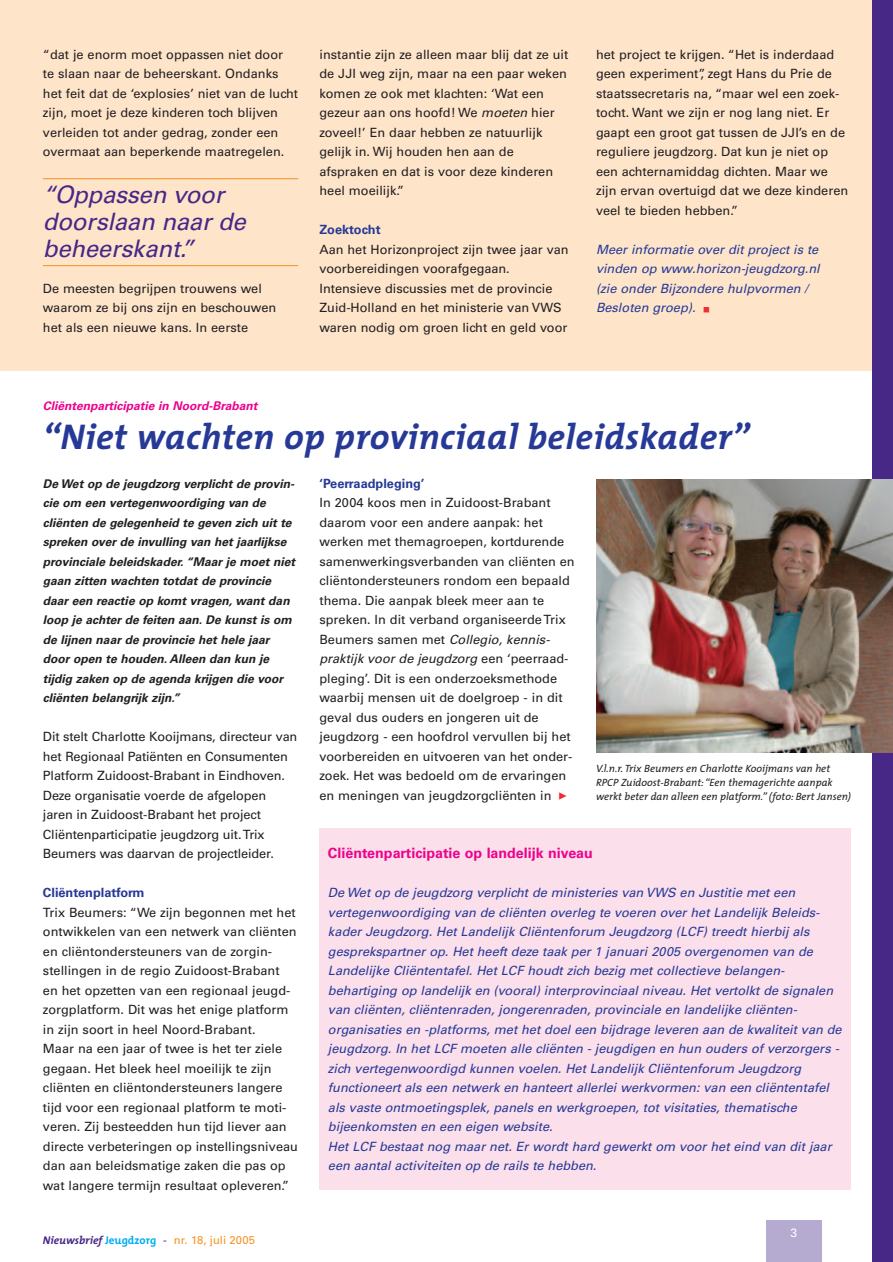
<style>
.page{position:relative;width:893px;height:1262px;background:#fff}
.page>*{position:absolute;margin:0;border:0;box-sizing:border-box;transform-origin:0 0}
.t1{font:italic 700 36px "The Mix";letter-spacing:.01em;color:#263996}
.t2{font:italic 24px/27px "Univers";letter-spacing:-.01em;color:#472887}
.t3{font:700 14.25px "Univers";color:#ed028c}
.t4{font:12.75px/19.5px "Univers";color:#231f20}
.t5{font:italic 12.75px/19.5px "Univers";color:#263996}
.t6{font:700 12.75px "Univers";color:#263996}
.t7{font:italic 700 12px/19.5px "Univers";color:#231f20}
.t8{font:italic 700 12px "Univers";color:#ed028c}
.t9{font:12px "Univers";color:#fff}
.t10{font:11.25px "Univers";color:#f6911e}
.t11{font:italic 10.5px/14.2px "The Mix";color:#231f20}
.s1{font-style:italic}
.s2{font-family:"Universal Newswith Comm Pi";font-style:normal;font-size:6.75px;color:#ee2d34}
.s3{font-family:"The Mix";font-weight:700;font-style:italic;color:#472887}
.s4{font-family:"The Mix";font-weight:700;color:#00aeef}
.s5{color:#472887}
</style>
<div class="page">
<div style="left:319px;top:828px;width:532px;height:362px;background:#fbdfeb"></div>
<div style="left:0;top:0;width:892px;height:370px;background:#fee5ca"></div>
<div style="left:766px;top:1220px;width:55px;height:42px;background:#b5aad0"></div>
<hr style="left:43px;top:178px;width:255px;height:1px;background:#f6911e">
<hr style="left:43px;top:265px;width:255px;height:1px;background:#f6911e">
<div style="left:872px;top:0;width:20px;height:1262px;background:#472887"></div>
<img style="left:596px;top:479px;width:296px;height:273px">
<p class="t4" style="left:43px;top:45px;width:257px">“dat je enorm moet oppassen niet door<br>te slaan naar de beheerskant. Ondanks het feit dat de ‘explosies’ niet van de lucht zijn, moet je deze kinderen toch blijven verleiden tot ander gedrag, zonder een overmaat aan beperkende maatregelen.</p>
<h2 class="t2" style="left:43px;top:183px;width:204px">“Oppassen voor doorslaan naar de beheerskant.”</h2>
<p class="t4" style="left:43px;top:279px;width:235px">De meesten begrijpen trouwens wel waarom ze bij ons zijn en beschouwen het als een nieuwe kans. In eerste</p>
<p class="t4" style="left:319px;top:45px;width:250px">instantie zijn ze alleen maar blij dat ze uit de JJI weg zijn, maar na een paar weken komen ze ook met klachten: ‘Wat een gezeur aan ons hoofd! We <span class="s1">moeten</span> hier zoveel!’ En daar hebben ze natuurlijk gelijk in. Wij houden hen aan de afspraken en dat is voor deze kinderen heel moeilijk.”</p>
<p class="t6" style="left:319px;top:225px;width:63px">Zoektocht</p>
<p class="t4" style="left:319px;top:240px;width:251px">Aan het Horizonproject zijn twee jaar van voorbereidingen voorafgegaan.<br>Intensieve discussies met de provincie Zuid-Holland en het ministerie van VWS waren nodig om groen licht en geld voor</p>
<p class="t4" style="left:596px;top:45px;width:254px">het project te krijgen. “Het is inderdaad geen experiment”, zegt Hans du Prie de staatssecretaris na, “maar wel een zoek&shy;tocht. Want we zijn er nog lang niet. Er gaapt een groot gat tussen de JJI’s en de reguliere jeugdzorg. Dat kun je niet op een achternamiddag dichten. Maar we zijn ervan overtuigd dat we deze kinderen veel te bieden hebben.”</p>
<p class="t5" style="left:596px;top:240px;width:225px">Meer informatie over dit project is te vinden op www.horizon-jeugdzorg.nl (zie onder Bijzondere hulpvormen /<br>Besloten groep). <span class="s2">-</span></p>
<p class="t8" style="left:43px;top:401px;width:216px">Cliëntenparticipatie in Noord-Brabant</p>
<h1 class="t1" style="left:43px;top:421px;width:707px">“Niet wachten op provinciaal beleidskader”</h1>
<p class="t7" style="left:43px;top:475px;width:254px">De Wet op de jeugdzorg verplicht de provin&shy;cie om een vertegenwoordiging van de cliënten de gelegenheid te geven zich uit te spreken over de invulling van het jaarlijkse provinciale beleidskader. “Maar je moet niet gaan zitten wachten totdat de provincie daar een reactie op komt vragen, want dan loop je achter de feiten aan. De kunst is om de lijnen naar de provincie het hele jaar door open te houden. Alleen dan kun je tijdig zaken op de agenda krijgen die voor cliënten belangrijk zijn.”</p>
<p class="t4" style="left:43px;top:728px;width:256px">Dit stelt Charlotte Kooijmans, directeur van het Regionaal Patiënten en Consumenten Platform Zuidoost-Brabant in Eindhoven.<br>Deze organisatie voerde de afgelopen jaren in Zuidoost-Brabant het project Cliëntenparticipatie jeugdzorg uit. Trix Beumers was daarvan de projectleider.</p>
<p class="t6" style="left:43px;top:888px;width:103px">Cliëntenplatform</p>
<p class="t4" style="left:43px;top:903px;width:256px">Trix Beumers: “We zijn begonnen met het ontwikkelen van een netwerk van cliënten en cliëntondersteuners van de zorgin&shy;stellingen in de regio Zuidoost-Brabant<br>en het opzetten van een regionaal jeugd&shy;zorgplatform. Dit was het enige platform in zijn soort in heel Noord-Brabant.<br>Maar na een jaar of twee is het ter ziele gegaan. Het bleek heel moeilijk te zijn cliënten en cliëntondersteuners langere tijd voor een regionaal platform te moti&shy;veren. Zij besteedden hun tijd liever aan directe verbeteringen op instellingsniveau dan aan beleidsmatige zaken die pas op wat langere termijn resultaat opleveren.”</p>
<p class="t10" style="left:43px;top:1236px;width:214px"><span class="s3">Nieuwsbrief</span> <span class="s4">Jeugdzorg</span> <span class="s5">-</span> nr. 18, juli 2005</p>
<p class="t6" style="left:319px;top:478px;width:106px">‘Peerraadpleging’</p>
<p class="t4" style="left:319px;top:494px;width:257px">In 2004 koos men in Zuidoost-Brabant daarom voor een andere aanpak: het werken met themagroepen, kortdurende samenwerkingsverbanden van cliënten en cliëntondersteuners rondom een bepaald thema. Die aanpak bleek meer aan te spreken. In dit verband organiseerde Trix Beumers samen met <span class="s1">Collegio, kennis&shy;praktijk voor de jeugdzorg</span> een ‘peerraad&shy;pleging’. Dit is een onderzoeksmethode waarbij mensen uit de doelgroep - in dit geval dus ouders en jongeren uit de jeugdzorg - een hoofdrol vervullen bij het voorbereiden en uitvoeren van het onder&shy;zoek. Het was bedoeld om de ervaringen en meningen van jeugdzorgcliënten in</p>
<p class="t11" style="left:596px;top:761px;width:256px">V.l.n.r. Trix Beumers en Charlotte Kooijmans van het<br>RPCP Zuidoost-Brabant: “Een themagerichte aanpak werkt beter dan alleen een platform.” (foto: Bert Jansen)</p>
<p class="t3" style="left:328px;top:848px;width:266px">Cliëntenparticipatie op landelijk niveau</p>
<p class="t5" style="left:328px;top:884px;width:515px">De Wet op de jeugdzorg verplicht de ministeries van VWS en Justitie met een vertegenwoordiging van de cliënten overleg te voeren over het Landelijk Beleids&shy;kader Jeugdzorg. Het Landelijk Cliëntenforum Jeugdzorg (LCF) treedt hierbij als gesprekspartner op. Het heeft deze taak per 1 januari 2005 overgenomen van de Landelijke Cliëntentafel. Het LCF houdt zich bezig met collectieve belangen&shy;behartiging op landelijk en (vooral) interprovinciaal niveau. Het vertolkt de signalen van cliënten, cliëntenraden, jongerenraden, provinciale en landelijke cliënten&shy;organisaties en -platforms, met het doel een bijdrage leveren aan de kwaliteit van de jeugdzorg. In het LCF moeten alle cliënten - jeugdigen en hun ouders of verzorgers - zich vertegenwoordigd kunnen voelen. Het Landelijk Cliëntenforum Jeugdzorg functioneert als een netwerk en hanteert allerlei werkvormen: van een cliëntentafel als vaste ontmoetingsplek, panels en werkgroepen, tot visitaties, thematische bijeenkomsten en een eigen website.<br>Het LCF bestaat nog maar net. Er wordt hard gewerkt om voor het eind van dit jaar een aantal activiteiten op de rails te hebben.</p>
<p class="t9" style="left:790px;top:1228px;width:8px">3</p>
</div>
